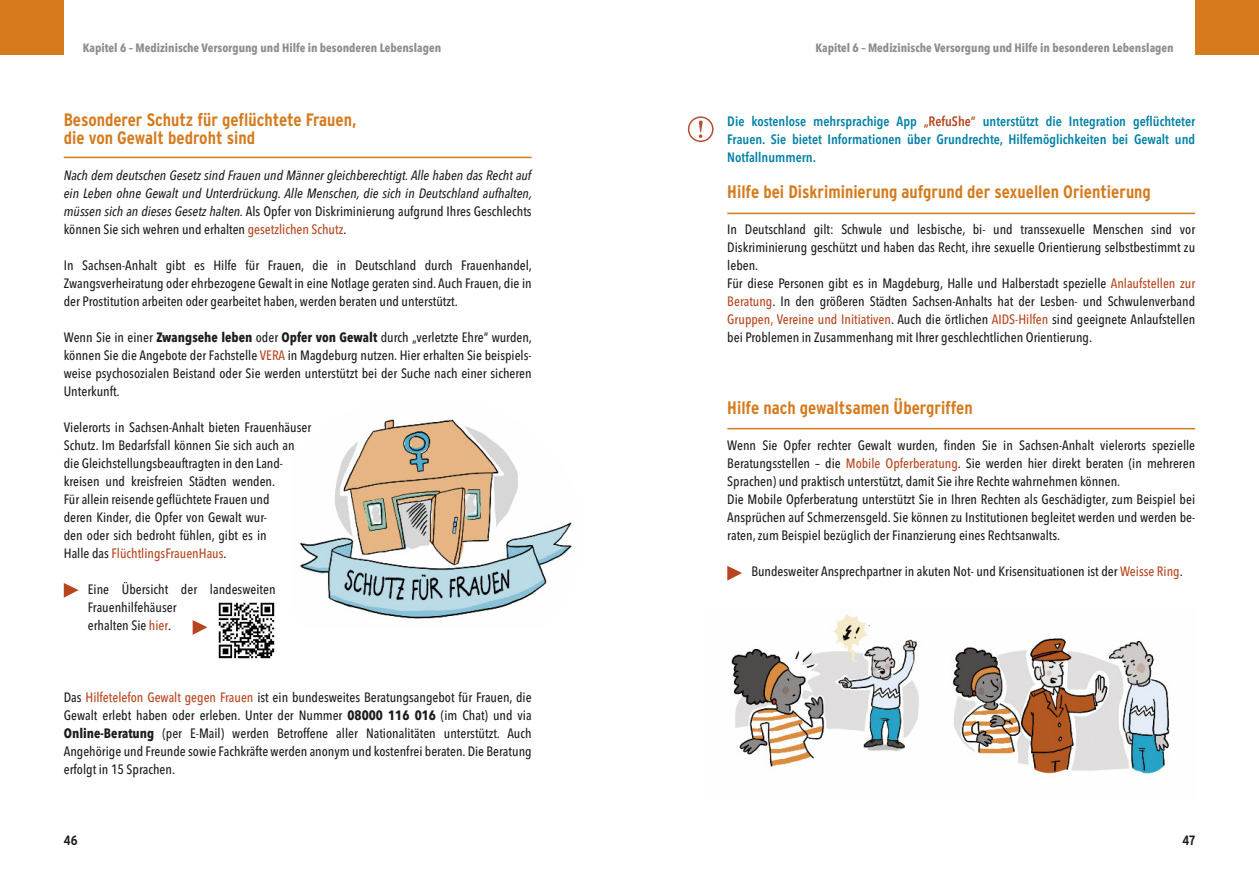
<style>
.page{position:relative;width:1259px;height:893px;background:#fff}
.page>*{position:absolute;margin:0;border:0;box-sizing:border-box;transform-origin:0 0}
.t1{font:700 condensed 18px/18px "Interstate";color:#d57b1e}
.t2{font:500 13.5px/18px "Avenir Next Condensed";color:#1d1d1b}
.t3{font:italic 500 13.5px/18px "Avenir Next Condensed";color:#1d1d1b;text-align:justify}
.t4{font:600 13.5px/18px "Avenir Next Condensed";color:#0080a8;text-align:justify}
.t5{font:700 condensed 13.5px "Interstate";color:#1d1d1b}
.t6{font:700 12px "Avenir Next Condensed";color:#8e8e8d}
.s1{font-style:normal}
.s2{font-style:normal;color:#b7451d}
.s3{font-weight:700}
.s4{color:#b7451d}
</style>
<div class="page">
<svg style="left:727px;top:566px;width:15px;height:15px"></svg>
<svg style="left:64px;top:583px;width:15px;height:15px"></svg>
<hr style="left:64px;top:157px;width:467px;height:1px;background:#d57b1e">
<hr style="left:727px;top:213px;width:468px;height:1px;background:#d57b1e">
<hr style="left:727px;top:428px;width:468px;height:1px;background:#d57b1e">
<img style="left:300px;top:419px;width:272px;height:200px">
<svg style="left:688px;top:116px;width:25px;height:26px"></svg>
<img style="left:731px;top:613px;width:439px;height:161px">
<div style="left:1195px;top:0;width:64px;height:54px;background:#d57b1e"></div>
<div style="left:0;top:0;width:64px;height:54px;background:#d57b1e"></div>
<img style="left:218px;top:602px;width:57px;height:57px">
<svg style="left:193px;top:620px;width:14px;height:15px"></svg>
<p class="t6" style="left:83px;top:40px;width:360px">Kapitel 6 – Medizinische Versorgung und Hilfe in besonderen Lebenslagen</p>
<p class="t6" style="left:815px;top:40px;width:360px">Kapitel 6 – Medizinische Versorgung und Hilfe in besonderen Lebenslagen</p>
<h1 class="t1" style="left:64px;top:111px;width:294px">Besonderer Schutz für geflüchtete Frauen, die von Gewalt bedroht sind</h1>
<p class="t3" style="left:64px;top:166px;width:470px">Nach dem deutschen Gesetz sind Frauen und Männer gleichberechtigt. Alle haben das Recht auf ein Leben ohne Gewalt und Unterdrückung. Alle Menschen, die sich in Deutschland aufhalten, müssen sich an dieses Gesetz halten. <span class="s1">Als Opfer von Diskriminierung aufgrund Ihres Geschlechts können Sie sich wehren und erhalten</span> <span class="s2">gesetzlichen Schutz</span><span class="s1">.</span></p>
<p class="t2" style="left:64px;top:256px;width:470px;text-align:justify">In Sachsen-Anhalt gibt es Hilfe für Frauen, die in Deutschland durch Frauenhandel, Zwangsverheiratung oder ehrbezogene Gewalt in eine Notlage geraten sind. Auch Frauen, die in der Prostitution arbeiten oder gearbeitet haben, werden beraten und unterstützt.</p>
<p class="t2" style="left:64px;top:328px;width:470px;text-align:justify">Wenn Sie in einer <span class="s3">Zwangsehe leben</span> oder <span class="s3">Opfer von Gewalt</span> durch „verletzte Ehre“ wurden, können Sie die Angebote der Fachstelle <span class="s4">VERA</span> in Magdeburg nutzen. Hier erhalten Sie beispiels&shy;weise psychosozialen Beistand oder Sie werden unterstützt bei der Suche nach einer sicheren Unterkunft.</p>
<p class="t2" style="left:64px;top:418px;width:249px">Vielerorts in Sachsen-Anhalt bieten Frauenhäuser Schutz. Im Bedarfsfall können Sie sich auch an die Gleichstellungsbeauftragten in den Land&shy;kreisen und kreisfreien Städten wenden.<br>Für allein reisende geflüchtete Frauen und<br>deren Kinder, die Opfer von Gewalt wur-<br>den oder sich bedroht fühlen, gibt es in<br>Halle das <span class="s4">FlüchtlingsFrauenHaus</span>.</p>
<p class="t2" style="left:88px;top:580px;width:189px">Eine Übersicht der landesweiten<br>Frauenhilfehäuser<br>erhalten Sie <span class="s4">hier</span>.</p>
<p class="t2" style="left:64px;top:688px;width:469px;text-align:justify">Das <span class="s4">Hilfetelefon Gewalt gegen Frauen</span> ist ein bundesweites Beratungsangebot für Frauen, die Gewalt erlebt haben oder erleben. Unter der Nummer <span class="s3">08000 116 016</span> (im Chat) und via <span class="s3">Online-Beratung</span> (per E-Mail) werden Betroffene aller Nationalitäten unterstützt. Auch Angehörige und Freunde sowie Fachkräfte werden anonym und kostenfrei beraten. Die Beratung erfolgt in 15 Sprachen.</p>
<p class="t4" style="left:727px;top:112px;width:469px">Die kostenlose mehrsprachige App <span class="s4">„RefuShe“</span> unterstützt die Integration geflüchteter Frauen. Sie bietet Informationen über Grundrechte, Hilfemöglichkeiten bei Gewalt und Notfallnummern.</p>
<h1 class="t1" style="left:727px;top:183px;width:425px">Hilfe bei Diskriminierung aufgrund der sexuellen Orientierung</h1>
<p class="t2" style="left:727px;top:220px;width:469px">In Deutschland gilt: Schwule und lesbische, bi- und transsexuelle Menschen sind vor Diskriminierung geschützt und haben das Recht, ihre sexuelle Orientierung selbstbestimmt zu leben.<br>Für diese Personen gibt es in Magdeburg, Halle und Halberstadt spezielle <span class="s4">Anlaufstellen zur Beratung</span>. In den größeren Städten Sachsen-Anhalts hat der Lesben- und Schwulenverband <span class="s4">Gruppen, Vereine und Initiativen</span>. Auch die örtlichen <span class="s4">AIDS-Hilfen</span> sind geeignete Anlaufstellen bei Problemen in Zusammenhang mit Ihrer geschlechtlichen Orientierung.</p>
<h1 class="t1" style="left:727px;top:399px;width:247px">Hilfe nach gewaltsamen Übergriffen</h1>
<p class="t2" style="left:727px;top:436px;width:469px">Wenn Sie Opfer rechter Gewalt wurden, finden Sie in Sachsen-Anhalt vielerorts spezielle Beratungsstellen – die <span class="s4">Mobile Opferberatung</span>. Sie werden hier direkt beraten (in mehreren Sprachen) und praktisch unterstützt, damit Sie ihre Rechte wahrnehmen können.<br>Die Mobile Opferberatung unterstützt Sie in Ihren Rechten als Geschädigter, zum Beispiel bei Ansprüchen auf Schmerzensgeld. Sie können zu Institutionen begleitet werden und werden be&shy;raten, zum Beispiel bezüglich der Finanzierung eines Rechtsanwalts.</p>
<p class="t2" style="left:751px;top:562px;width:433px">Bundesweiter Ansprechpartner in akuten Not- und Krisensituationen ist der <span class="s4">Weisse Ring</span>.</p>
<p class="t5" style="left:64px;top:833px;width:15px">46</p>
<p class="t5" style="left:1182px;top:833px;width:14px">47</p>
</div>
